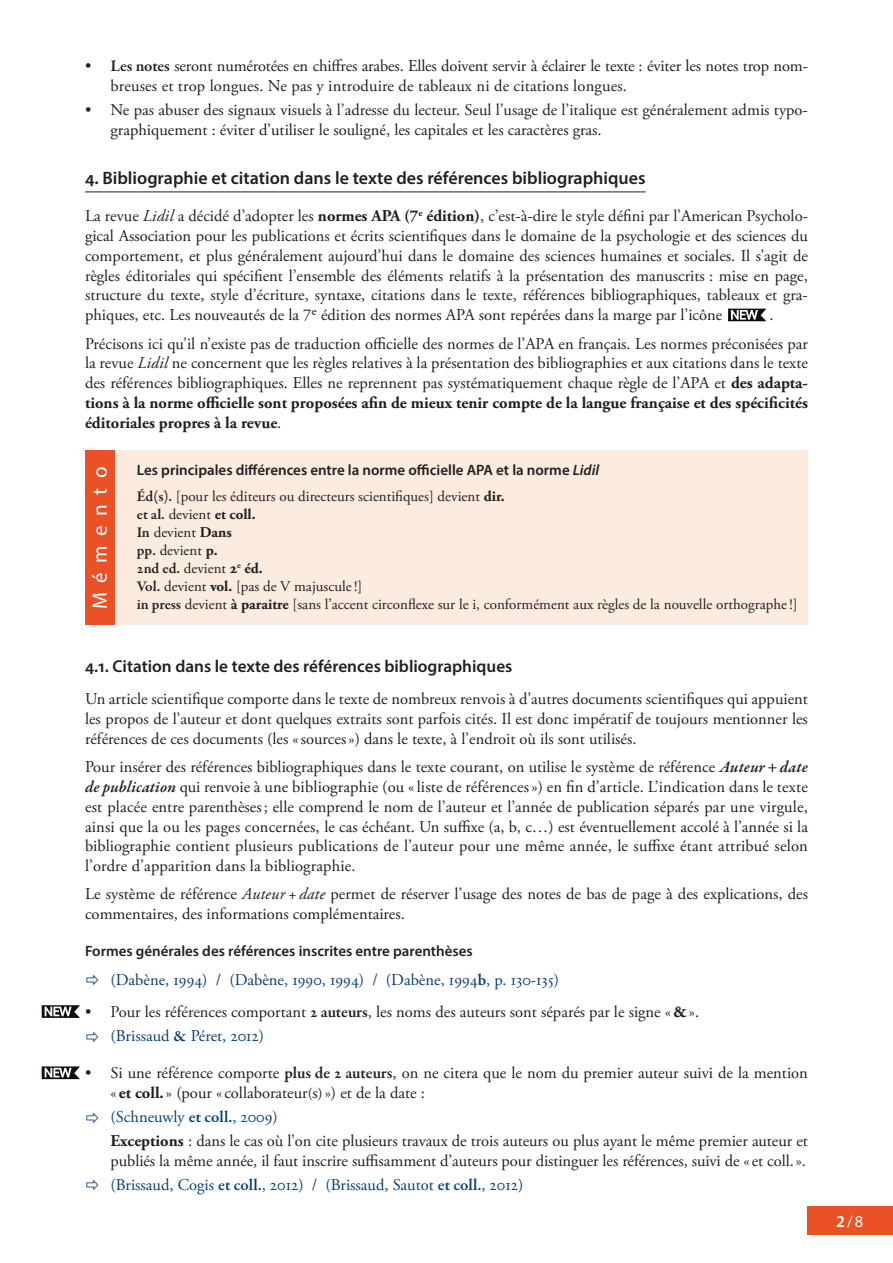
<style>
.page{position:relative;width:893px;height:1263px;background:#fff}
.page>*{position:absolute;margin:0;border:0;box-sizing:border-box;transform-origin:0 0}
.t1{font:21px "Myriad Pro";letter-spacing:.45em;color:#fff}
.t2{font:600 18px "Myriad Pro";color:#231f20}
.t3{font:600 17.25px "Myriad Pro";color:#231f20}
.t4{font:16.5px/19.8px "Adobe Garamond Pro";color:#231f20}
.t5{font:16.5px "Adobe Garamond Pro";color:#0b3e75}
.t6{font:16.5px "Myriad Pro";color:#fff}
.t7{font:15px/18px "Adobe Garamond Pro";color:#231f20}
.t8{font:600 15px "Myriad Pro";color:#231f20}
.s1{font-family:"Garamond Premr Pro";font-weight:600}
.s2{font-style:italic}
.s3{font-weight:700}
.s4{font-family:"Garamond Premr Pro";font-weight:600;font-style:italic}
.s5{color:#0b3e75}
.s6{font-family:"Garamond Premr Pro";font-weight:600;color:#0b3e75}
.s7{font-size:15px}
.s8{font-weight:600}
</style>
<div class="page">
<div style="left:808px;top:1206px;width:85px;height:29px;background:#ea5126"></div>
<hr style="left:85px;top:192px;width:561px;height:1px;background:#231f20">
<svg style="left:728px;top:309px;width:38px;height:12px"></svg>
<div style="left:85px;top:451px;width:31px;height:174px;background:#ea5126"></div>
<div style="left:116px;top:451px;width:692px;height:174px;background:#fcebdf"></div>
<svg style="left:42px;top:1066px;width:38px;height:13px"></svg>
<svg style="left:42px;top:1005px;width:38px;height:13px"></svg>
<p class="t4" style="left:111px;top:57px;width:699px;text-indent:-26px">• <span class="s1">Les notes</span> seront numérotées en chiffres arabes. Elles doivent servir à éclairer le texte : éviter les notes trop nom&shy;breuses et trop longues. Ne pas y introduire de tableaux ni de citations longues.</p>
<p class="t4" style="left:111px;top:101px;width:699px;text-indent:-26px">• Ne pas abuser des signaux visuels à l’adresse du lecteur. Seul l’usage de l’italique est généralement admis typo&shy;graphiquement : éviter d’utiliser le souligné, les capitales et les caractères gras.</p>
<p class="t2" style="left:85px;top:167px;width:562px">4. Bibliographie et citation dans le texte des références bibliographiques</p>
<p class="t4" style="left:85px;top:207px;width:724px;text-align:justify">La revue <span class="s2">Lidil</span> a décidé d’adopter les <span class="s3">normes APA (7</span><sup>e</sup> <span class="s3">édition)</span>, c’est-à-dire le style défini par l’American Psycholo&shy;gical Association pour les publications et écrits scientifiques dans le domaine de la psychologie et des sciences du comportement, et plus généralement aujourd’hui dans le domaine des sciences humaines et sociales. Il s’agit de règles éditoriales qui spécifient l’ensemble des éléments relatifs à la présentation des manuscrits : mise en page, structure du texte, style d’écriture, syntaxe, citations dans le texte, références bibliographiques, tableaux et gra&shy;phiques, etc. Les nouveautés de la 7e édition des normes APA sont repérées dans la marge par l’icône</p>
<p class="t4" style="left:85px;top:301px;width:724px;line-height:28.3px;text-indent:685px">.<br>Précisons ici qu’il n’existe pas de traduction officielle des normes de l’APA en français. Les normes préconisées par</p>
<p class="t4" style="left:85px;top:354px;width:724px;text-align:justify">la revue <span class="s2">Lidil</span> ne concernent que les règles relatives à la présentation des bibliographies et aux citations dans le texte des références bibliographiques. Elles ne reprennent pas systématiquement chaque règle de l’APA et <span class="s3">des adapta&shy;tions à la norme officielle sont proposées afin de mieux tenir compte de la langue française et des spécificités éditoriales propres à la revue</span>.</p>
<p class="t1" style="left:87px;top:609px;width:144px;rotate:-90deg">Mémento</p>
<p class="t8" style="left:137px;top:460px;width:464px">Les principales différences entre la norme officielle APA et la norme <span class="s2">Lidil</span></p>
<p class="t7" style="left:137px;top:488px;width:662px"><span class="s1">Éd(s).</span> [pour les éditeurs ou directeurs scientifiques] devient <span class="s3">dir.<br></span><span class="s1">et al.</span> devient <span class="s3">et coll.<br></span><span class="s1">In</span> devient <span class="s3">Dans<br></span><span class="s1">pp.</span> devient <span class="s3">p.<br></span><span class="s1">2nd ed.</span> devient <span class="s3">2</span><sup>e</sup> <span class="s3">éd.<br></span><span class="s1">Vol.</span> devient <span class="s3">vol.</span> [pas de V majuscule !]<br><span class="s1">in press</span> devient <span class="s3">à paraitre</span> [sans l’accent circonflexe sur le i, conformément aux règles de la nouvelle orthographe !]</p>
<p class="t3" style="left:85px;top:655px;width:429px">4.1. Citation dans le texte des références bibliographiques</p>
<p class="t4" style="left:85px;top:690px;width:724px;text-align:justify">Un article scientifique comporte dans le texte de nombreux renvois à d’autres documents scientifiques qui appuient les propos de l’auteur et dont quelques extraits sont parfois cités. Il est donc impératif de toujours mentionner les références de ces documents (les «sources») dans le texte, à l’endroit où ils sont utilisés.</p>
<p class="t4" style="left:85px;top:758px;width:725px;text-align:justify">Pour insérer des références bibliographiques dans le texte courant, on utilise le système de référence <span class="s4">Auteur+date de publication</span> qui renvoie à une bibliographie (ou «liste de références») en fin d’article. L’indication dans le texte est placée entre parenthèses; elle comprend le nom de l’auteur et l’année de publication séparés par une virgule, ainsi que la ou les pages concernées, le cas échéant. Un suffixe (a, b, c…) est éventuellement accolé à l’année si la bibliographie contient plusieurs publications de l’auteur pour une même année, le suffixe étant attribué selon l’ordre d’apparition dans la bibliographie.</p>
<p class="t4" style="left:85px;top:885px;width:724px">Le système de référence <span class="s2">Auteur + date</span> permet de réserver l’usage des notes de bas de page à des explications, des commentaires, des informations complémentaires.</p>
<p class="t8" style="left:85px;top:942px;width:389px">Formes générales des références inscrites entre parenthèses</p>
<p class="t5" style="left:111px;top:969px;width:450px">(Dabène, 1994) / (Dabène, 1990, 1994) / (Dabène, 1994<span class="s1">b</span>, p. 130-135)</p>
<p class="t4" style="left:111px;top:1001px;width:590px;line-height:24px;text-indent:-26px">• Pour les références comportant <span class="s1">2 auteurs</span>, les noms des auteurs sont séparés par le signe «<span class="s3">&amp;</span>». <span class="s5">(Brissaud</span> <span class="s6">&amp;</span> <span class="s5">Péret, 2012)</span></p>
<p class="t4" style="left:111px;top:1064px;width:699px;text-indent:-26px">• Si une référence comporte <span class="s1">plus de 2 auteurs</span>, on ne citera que le nom du premier auteur suivi de la mention « <span class="s3">et coll.</span>» (pour « collaborateur<span class="s7">(</span>s<span class="s7">)</span>») et de la date :</p>
<p class="t4" style="left:111px;top:1105px;width:699px;line-height:24px"><span class="s5">(Schneuwly</span> <span class="s6">et coll.</span><span class="s5">, 2009)<br></span><span class="s3">Exceptions</span> : dans le cas où l’on cite plusieurs travaux de trois auteurs ou plus ayant le même premier auteur et</p>
<p class="t4" style="left:111px;top:1149px;width:697px;line-height:24px">publiés la même année, il faut inscrire suffisamment d’auteurs pour distinguer les références, suivi de «et coll.». <span class="s5">(Brissaud, Cogis</span> <span class="s6">et coll.</span><span class="s5">, 2012) / (Brissaud, Sautot</span> <span class="s6">et coll.</span><span class="s5">, 2012)</span></p>
<p class="t6" style="left:836px;top:1211px;width:29px"><span class="s8">2</span>/8</p>
</div>
